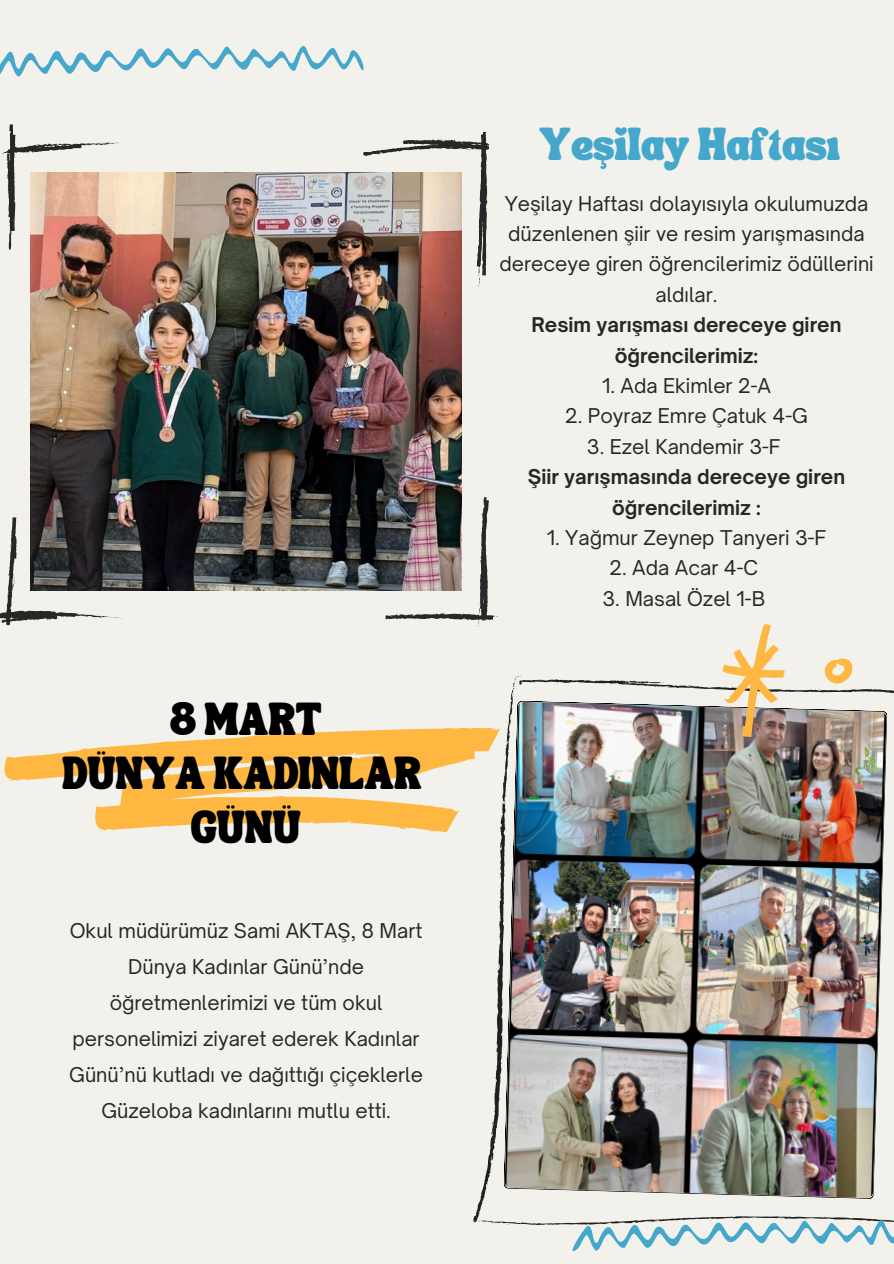
<style>
.page{position:relative;width:894px;height:1264px;background:#fff}
.page>*{position:absolute;margin:0;border:0;box-sizing:border-box;transform-origin:0 0}
.t1{font:22.5px "TANSONGBIRD";color:#000}
.t2{font:22.5px "TANSONGBIRD";color:#45a7cb}
.t3{font:19.5px/36px "Open Sauce One";color:#272727;text-align:center}
.t4{font:700 19.5px/30.3px "Open Sauce One";color:#272727;text-align:center}
</style>
<div class="page">
<div style="left:0;top:0;width:893px;height:1263px;background:#f2f1eb"></div>
<img style="left:0;top:125px;width:498px;height:501px">
<svg style="left:4px;top:727px;width:468px;height:105px;fill:#feb841"></svg>
<svg style="left:472px;top:676px;width:421px;height:549px"></svg>
<img style="left:503px;top:700px;width:384px;height:499px">
<svg style="left:565px;top:1199px;width:328px;height:53px"></svg>
<svg style="left:722px;top:624px;width:130px;height:113px"></svg>
<svg style="left:0;top:46px;width:364px;height:31px"></svg>
<p class="t1" style="left:170px;top:714px;width:153px">8 MART</p>
<p class="t1" style="left:62px;top:768px;width:360px">DÜNYA KADINLAR</p>
<p class="t1" style="left:191px;top:822px;width:111px">GÜNÜ</p>
<p class="t3" style="left:69px;top:912px;width:355px">Okul müdürümüz Sami AKTAŞ, 8 Mart Dünya Kadınlar Günü’nde öğretmenlerimizi ve tüm okul personelimizi ziyaret ederek Kadınlar Günü’nü kutladı ve dağıttığı çiçeklerle Güzeloba kadınlarını mutlu etti.</p>
<p class="t2" style="left:539px;top:139px;width:302px">Yeşilay Haftası</p>
<p class="t3" style="left:499px;top:188px;width:376px;line-height:30.3px">Yeşilay Haftası dolayısıyla okulumuzda düzenlenen şiir ve resim yarışmasında dereceye giren öğrencilerimiz ödüllerini aldılar.</p>
<p class="t4" style="left:531px;top:309px;width:311px">Resim yarışması dereceye giren öğrencilerimiz:</p>
<p class="t3" style="left:602px;top:367px;width:170px">1. Ada Ekimler 2-A</p>
<p class="t3" style="left:565px;top:398px;width:244px">2. Poyraz Emre Çatuk 4-G</p>
<p class="t3" style="left:586px;top:428px;width:195px">3. Ezel Kandemir 3-F</p>
<p class="t4" style="left:527px;top:461px;width:319px">Şiir yarışmasında dereceye giren öğrencilerimiz :</p>
<p class="t3" style="left:546px;top:519px;width:281px">1. Yağmur Zeynep Tanyeri 3-F</p>
<p class="t3" style="left:609px;top:549px;width:150px">2. Ada Acar 4-C</p>
<p class="t3" style="left:602px;top:580px;width:164px">3. Masal Özel 1-B</p>
</div>
